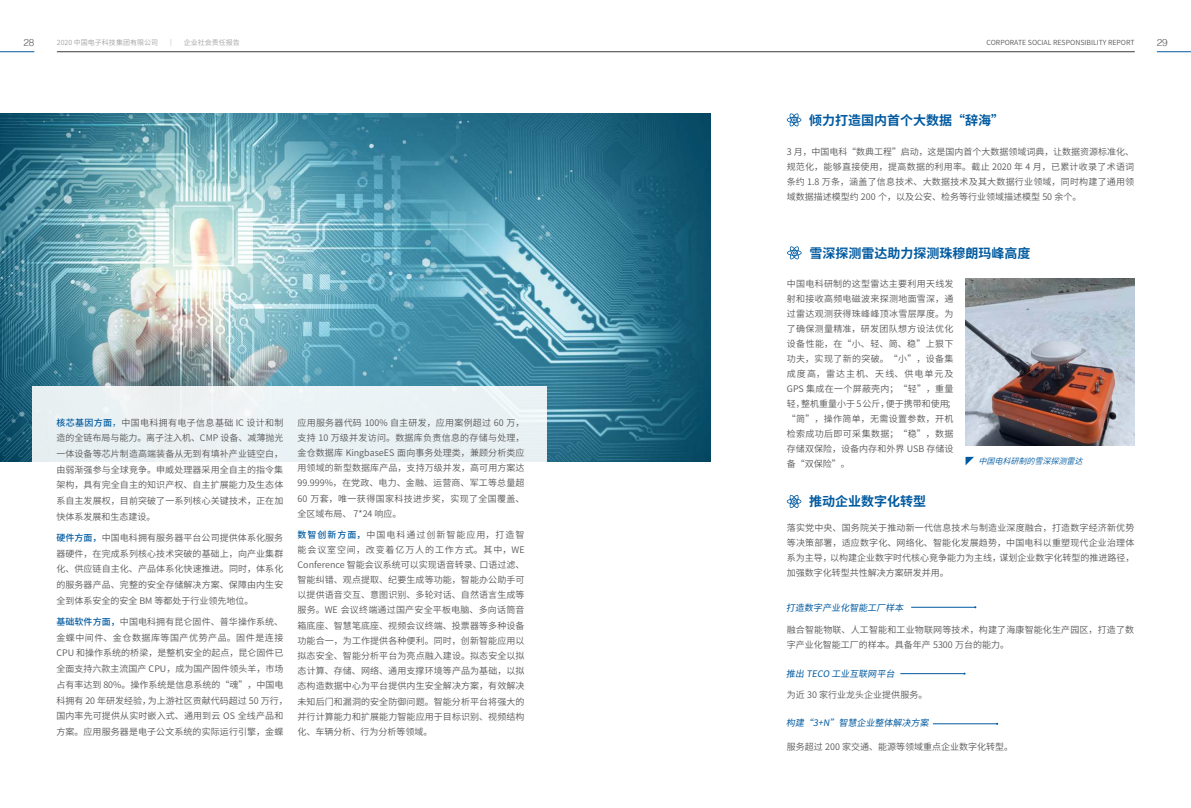
<style>
.page{position:relative;width:1191px;height:808px;background:#fff}
.page>*{position:absolute;margin:0;border:0;box-sizing:border-box;transform-origin:0 0}
.t1{font:700 13px "Source Han Sans CN";color:#005aa0}
.t2{font:300 10px "Helvetica";color:#595757}
.t3{font:9px/15.2px "Source Han Sans CN";letter-spacing:.01em;color:#595757;text-align:justify}
.t4{font:9px/15px "Source Han Sans CN";letter-spacing:.03em;color:#595757}
.t5{font:9px "Source Han Sans CN";color:#005aa0}
.t6{font:italic 8px "Source Han Sans CN";color:#005aa0}
.t7{font:7px "Source Han Sans CN";color:#595757}
.t8{font:7px "Source Han Sans CN";color:#9fa0a0}
.s1{font-weight:500;color:#005aa0}
.s2{color:#005aa0}
</style>
<div class="page">
<svg style="left:787px;top:113px;width:14px;height:13px"></svg>
<svg style="left:787px;top:246px;width:14px;height:13px"></svg>
<svg style="left:787px;top:495px;width:14px;height:13px"></svg>
<img style="left:0;top:113px;width:710px;height:348px">
<div style="left:33px;top:386px;width:514px;height:103px;background:linear-gradient(to bottom,#e5eef1,#fbfcfd)"></div>
<hr style="left:911px;top:607px;width:64px;height:1px;background:#005aa0">
<hr style="left:933px;top:723px;width:64px;height:1px;background:#005aa0">
<hr style="left:900px;top:673px;width:64px;height:1px;background:#005aa0">
<img style="left:965px;top:279px;width:169px;height:167px">
<svg style="left:965px;top:457px;width:9px;height:8px"></svg>
<p class="t2" style="left:23px;top:34px;width:13px">28</p>
<p class="t8" style="left:57px;top:39px;width:103px">2020 中国电子科技集团有限公司</p>
<p class="t8" style="left:167px;top:39px;width:8px">｜</p>
<p class="t8" style="left:184px;top:39px;width:57px">企业社会责任报告</p>
<p class="t7" style="left:986px;top:39px;width:149px">CORPORATE SOCIAL RESPONSIBILITY REPORT</p>
<p class="t2" style="left:1156px;top:34px;width:13px">29</p>
<h1 class="t1" style="left:809px;top:113px;width:196px">倾力打造国内首个大数据“辞海”</h1>
<p class="t3" style="left:786px;top:144px;width:349px">3 月，中国电科“数典工程”启动，这是国内首个大数据领域词典，让数据资源标准化、规范化，能够直接使用，提高数据的利用率。截止 2020 年 4 月，已累计收录了术语词条约 1.8 万条，涵盖了信息技术、大数据技术及其大数据行业领域，同时构建了通用领域数据描述模型约 200 个，以及公安、检务等行业领域描述模型 50 余个。</p>
<p class="t3" style="left:56px;top:415px;width:228px;line-height:15.7px"><span class="s1">核芯基因方面</span><span class="s2">，</span>中国电科拥有电子信息基础 IC 设计和制造的全链布局与能力。离子注入机、CMP 设备、减薄抛光一体设备等芯片制造高端装备从无到有填补产业链空白，由弱渐强参与全球竞争。申威处理器采用全自主的指令集架构，具有完全自主的知识产权、自主扩展能力及生态体系自主发展权，目前突破了一系列核心关键技术，正在加快体系发展和生态建设。</p>
<p class="t3" style="left:56px;top:530px;width:228px;line-height:15.7px"><span class="s1">硬件方面，</span>中国电科拥有服务器平台公司提供体系化服务器硬件，在完成系列核心技术突破的基础上，向产业集群化、供应链自主化、产品体系化快速推进。同时，体系化的服务器产品、完整的安全存储解决方案、保障由内生安全到体系安全的安全 BM 等都处于行业领先地位。</p>
<p class="t3" style="left:56px;top:614px;width:233px;line-height:15.7px;text-align:left"><span class="s1">基础软件方面，</span>中国电科拥有昆仑固件、普华操作系统、金蝶中间件、金仓数据库等国产优势产品。固件是连接<br>CPU 和操作系统的桥梁，是整机安全的起点，昆仑固件已全面支持六款主流国产 CPU，成为国产固件领头羊，市场占有率达到 80%。操作系统是信息系统的“魂”，中国电科拥有 20 年研发经验，为上游社区贡献代码超过 50 万行，国内率先可提供从实时嵌入式、通用到云 OS 全线产品和方案。应用服务器是电子公文系统的实际运行引擎，金蝶</p>
<p class="t3" style="left:297px;top:415px;width:228px">应用服务器代码 100% 自主研发，应用案例超过 60 万，支持 10 万级并发访问。数据库负责信息的存储与处理，金仓数据库 KingbaseES 面向事务处理类，兼顾分析类应用领域的新型数据库产品，支持万级并发，高可用方案达99.999%，在党政、电力、金融、运营商、军工等总量超60 万套，唯一获得国家科技进步奖，实现了全国覆盖、全区域布局、 7*24 响应。</p>
<p class="t3" style="left:297px;top:527px;width:228px"><span class="s1">数智创新方面，</span>中国电科通过创新智能应用，打造智能会议室空间，改变着亿万人的工作方式。其中，WE Conference 智能会议系统可以实现语音转录、口语过滤、智能纠错、观点提取、纪要生成等功能，智能办公助手可以提供语音交互、意图识别、多轮对话、自然语言生成等服务。WE 会议终端通过国产安全平板电脑、多向话筒音箱底座、智慧笔底座、视频会议终端、投票器等多种设备功能合一，为工作提供各种便利。同时，创新智能应用以拟态安全、智能分析平台为亮点融入建设。拟态安全以拟态计算、存储、网络、通用支撑环境等产品为基础，以拟态构造数据中心为平台提供内生安全解决方案，有效解决未知后门和漏洞的安全防御问题。智能分析平台将强大的并行计算能力和扩展能力智能应用于目标识别、视频结构化、车辆分析、行为分析等领域。</p>
<h1 class="t1" style="left:809px;top:246px;width:222px">雪深探测雷达助力探测珠穆朗玛峰高度</h1>
<p class="t4" style="left:787px;top:276px;width:170px">中国电科研制的这型雷达主要利用天线发射和接收高频电磁波来探测地面雪深，通过雷达观测获得珠峰峰顶冰雪层厚度。为了确保测量精准，研发团队想方设法优化设备性能，在“小、轻、简、稳”上狠下功夫，实现了新的突破。“小”，设备集成度高，雷达主机、天线、供电单元及<br>GPS 集成在一个屏蔽壳内；“轻”，重量轻，整机重量小于 5 公斤，便于携带和使用；“简”，操作简单，无需设置参数，开机检索成功后即可采集数据；“稳”，数据存储双保险，设备内存和外界 USB 存储设备“双保险”。</p>
<h1 class="t1" style="left:809px;top:494px;width:118px">推动企业数字化转型</h1>
<p class="t6" style="left:978px;top:456px;width:112px">中国电科研制的雪深探测雷达</p>
<p class="t3" style="left:787px;top:520px;width:349px">落实党中央、国务院关于推动新一代信息技术与制造业深度融合，打造数字经济新优势等决策部署，适应数字化、网络化、智能化发展趋势，中国电科以重塑现代企业治理体系为主导，以构建企业数字时代核心竞争能力为主线，谋划企业数字化转型的推进路径，加强数字化转型共性解决方案研发并用。</p>
<p class="t5" style="left:786px;top:602px;width:122px">打造数字产业化智能工厂样本</p>
<p class="t3" style="left:787px;top:623px;width:349px">融合智能物联、人工智能和工业物联网等技术，构建了海康智能化生产园区，打造了数字产业化智能工厂的样本。具备年产 5300 万台的能力。</p>
<p class="t5" style="left:786px;top:669px;width:113px">推出 TECO 工业互联网平台</p>
<p class="t3" style="left:787px;top:688px;width:142px">为近 30 家行业龙头企业提供服务。</p>
<p class="t5" style="left:786px;top:718px;width:148px">构建“3+N”智慧企业整体解决方案</p>
<p class="t3" style="left:787px;top:739px;width:228px">服务超过 200 家交通、能源等领域重点企业数字化转型。</p>
</div>
